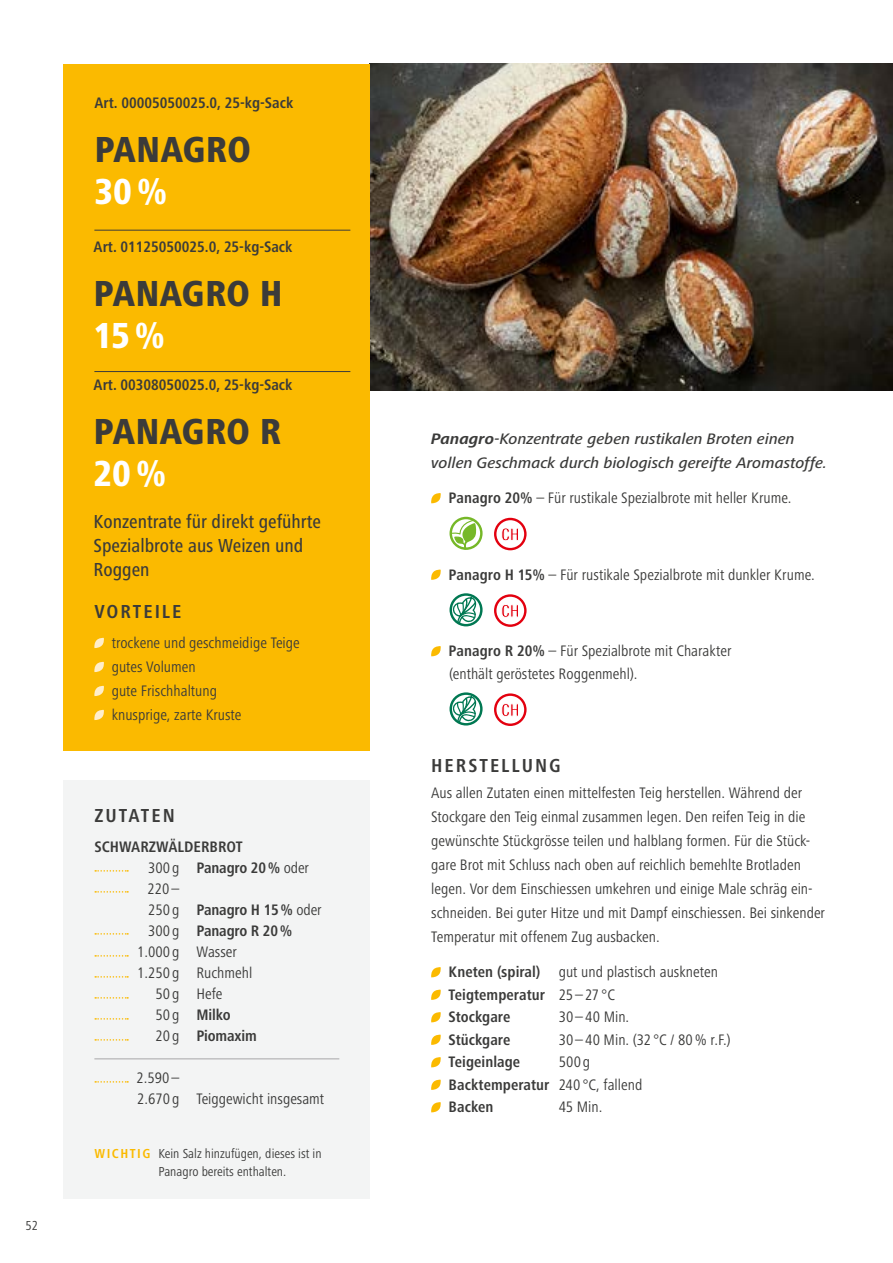
<style>
.page{position:relative;width:893px;height:1263px;background:#fff}
.page>*{position:absolute;margin:0;border:0;box-sizing:border-box;transform-origin:0 0}
.t1{font:800 condensed 37.5px "Frutiger Next Pro";letter-spacing:-.005em;color:#3b3b3a}
.t2{font:800 condensed 37.5px "Frutiger Next Pro";color:#fff}
.t3{font:500 condensed 19.5px/24px "Frutiger Next Pro";color:#3b3b3a}
.t4{font:700 condensed 19.5px "Frutiger Next Pro";letter-spacing:.1em;color:#3b3b3a}
.t5{font:condensed 15.75px/24px "Frutiger Next Pro";color:#3b3b3a}
.t6{font:700 condensed 15.75px/22.5px "Frutiger Next Pro";color:#3b3b3a}
.t7{font:italic 500 15.75px/24px "Frutiger Next Pro";letter-spacing:.005em;color:#3b3b3a}
.t8{font:condensed 13.5px/18px "Frutiger Next Pro";color:#3b3b3a}
.s1{font-weight:400}
.s2{font-weight:700;color:#fbba00}
.s3{font-weight:700}
</style>
<div class="page">
<img style="left:370px;top:64px;width:523px;height:326px">
<div style="left:64px;top:64px;width:306px;height:687px;background:#fbba00"></div>
<div style="left:64px;top:781px;width:306px;height:418px;background:#f3f4f4"></div>
<svg style="left:94px;top:638px;width:10px;height:10px"></svg>
<svg style="left:94px;top:662px;width:10px;height:10px"></svg>
<svg style="left:94px;top:686px;width:10px;height:10px"></svg>
<svg style="left:94px;top:710px;width:10px;height:10px"></svg>
<svg style="left:431px;top:493px;width:10px;height:10px"></svg>
<svg style="left:431px;top:570px;width:10px;height:10px"></svg>
<svg style="left:431px;top:646px;width:10px;height:10px"></svg>
<svg style="left:431px;top:967px;width:10px;height:10px"></svg>
<svg style="left:431px;top:990px;width:10px;height:10px"></svg>
<svg style="left:431px;top:1012px;width:10px;height:10px"></svg>
<svg style="left:431px;top:1035px;width:10px;height:10px"></svg>
<svg style="left:431px;top:1057px;width:10px;height:10px"></svg>
<svg style="left:431px;top:1080px;width:10px;height:10px"></svg>
<svg style="left:431px;top:1102px;width:10px;height:10px"></svg>
<hr style="left:94px;top:1058px;width:245px;height:1px;background:#a7a7a8">
<svg style="left:95px;top:870px;width:33px;height:2px"></svg>
<svg style="left:95px;top:891px;width:33px;height:2px"></svg>
<svg style="left:95px;top:933px;width:33px;height:2px"></svg>
<svg style="left:95px;top:955px;width:33px;height:2px"></svg>
<svg style="left:95px;top:976px;width:33px;height:2px"></svg>
<svg style="left:95px;top:997px;width:33px;height:2px"></svg>
<svg style="left:95px;top:1018px;width:33px;height:2px"></svg>
<svg style="left:95px;top:1039px;width:33px;height:2px"></svg>
<svg style="left:95px;top:1081px;width:33px;height:2px"></svg>
<hr style="left:94px;top:230px;width:256px;height:1px;background:#3b3b3a">
<hr style="left:94px;top:371px;width:256px;height:1px;background:#3b3b3a">
<svg style="left:449px;top:593px;width:34px;height:33px"></svg>
<svg style="left:494px;top:594px;width:33px;height:33px"></svg>
<svg style="left:449px;top:517px;width:34px;height:33px"></svg>
<svg style="left:494px;top:518px;width:33px;height:32px"></svg>
<svg style="left:449px;top:692px;width:34px;height:33px"></svg>
<svg style="left:494px;top:693px;width:33px;height:33px"></svg>
<p class="t8" style="left:26px;top:1217px;width:14px">52</p>
<p class="t6" style="left:94px;top:92px;width:200px">Art. 00005050025.0, 25-kg-Sack</p>
<h1 class="t1" style="left:94px;top:128px;width:158px">PANAGRO</h1>
<h1 class="t2" style="left:94px;top:170px;width:75px">30%</h1>
<p class="t6" style="left:94px;top:236px;width:200px">Art. 01125050025.0, 25-kg-Sack</p>
<h1 class="t1" style="left:94px;top:272px;width:190px">PANAGRO H</h1>
<h1 class="t2" style="left:94px;top:314px;width:73px">15%</h1>
<p class="t6" style="left:94px;top:374px;width:200px">Art. 00308050025.0, 25-kg-Sack</p>
<h1 class="t1" style="left:94px;top:410px;width:189px">PANAGRO R</h1>
<h1 class="t2" style="left:94px;top:452px;width:74px">20%</h1>
<p class="t3" style="left:94px;top:510px;width:229px">Konzentrate für direkt geführte<br>Spezialbrote aus Weizen und<br>Roggen</p>
<p class="t4" style="left:94px;top:600px;width:89px">VORTEILE</p>
<p class="t5" style="left:112px;top:631px;width:189px">trockene und geschmeidige Teige gutes Volumen<br>gute Frischhaltung<br>knusprige, zarte Kruste</p>
<p class="t4" style="left:94px;top:804px;width:82px">ZUTATEN</p>
<p class="t6" style="left:94px;top:835px;width:150px">SCHWARZWÄLDERBROT</p>
<p class="t6" style="left:148px;top:856px;width:162px"><span class="s1">300 g</span> Panagro 20% <span class="s1">oder</span></p>
<p class="t5" style="left:148px;top:876px;width:33px">220 –</p>
<p class="t6" style="left:148px;top:898px;width:175px"><span class="s1">250 g</span> Panagro H 15% <span class="s1">oder</span></p>
<p class="t6" style="left:148px;top:919px;width:146px"><span class="s1">300 g</span> Panagro R 20%</p>
<p class="t5" style="left:137px;top:939px;width:101px">1.000 g Wasser</p>
<p class="t5" style="left:137px;top:960px;width:117px">1.250 g Ruchmehl</p>
<p class="t5" style="left:156px;top:981px;width:68px">50 g Hefe</p>
<p class="t6" style="left:156px;top:1003px;width:77px"><span class="s1">50 g</span> Milko</p>
<p class="t6" style="left:156px;top:1024px;width:103px"><span class="s1">20 g</span> Piomaxim</p>
<p class="t5" style="left:137px;top:1067px;width:189px;line-height:21px">2.590–<br>2.670 g Teiggewicht insgesamt</p>
<p class="t8" style="left:159px;top:1145px;width:165px;text-indent:-64px"><span class="s2">WICHTIG</span> Kein Salz hinzufügen, dieses ist in<br>Panagro bereits enthalten.</p>
<p class="t7" style="left:431px;top:427px;width:398px"><span class="s3">Panagro</span>-Konzentrate geben rustikalen Broten einen vollen Geschmack durch biologisch gereifte Aromastoffe.</p>
<p class="t5" style="left:449px;top:486px;width:344px"><span class="s3">Panagro 20%</span> – Für rustikale Spezialbrote mit heller Krume.</p>
<p class="t5" style="left:449px;top:563px;width:368px"><span class="s3">Panagro H 15%</span> – Für rustikale Spezialbrote mit dunkler Krume.</p>
<p class="t5" style="left:449px;top:640px;width:284px;line-height:22.5px"><span class="s3">Panagro R 20%</span> – Für Spezialbrote mit Charakter (enthält geröstetes Roggenmehl).</p>
<p class="t4" style="left:431px;top:754px;width:131px">HERSTELLUNG</p>
<p class="t5" style="left:431px;top:781px;width:395px">Aus allen Zutaten einen mittelfesten Teig herstellen. Während der Stockgare den Teig einmal zusammen legen. Den reifen Teig in die gewünschte Stückgrösse teilen und halblang formen. Für die Stück&shy;gare Brot mit Schluss nach oben auf reichlich bemehlte Brotladen legen. Vor dem Einschiessen umkehren und einige Male schräg ein&shy;schneiden. Bei guter Hitze und mit Dampf einschiessen. Bei sinkender Temperatur mit offenem Zug ausbacken.</p>
<p class="t6" style="left:449px;top:961px;width:271px">Kneten (spiral) <span class="s1">gut und plastisch auskneten<br></span>Teigtemperatur <span class="s1">25–27 °C<br></span>Stockgare</p>
<p class="t5" style="left:559px;top:1005px;width:72px">30 – 40 Min.</p>
<p class="t6" style="left:449px;top:1028px;width:63px">Stückgare</p>
<p class="t5" style="left:559px;top:1028px;width:173px">30–40 Min. (32 °C / 80% r.F.)</p>
<p class="t6" style="left:449px;top:1051px;width:73px">Teigeinlage</p>
<p class="t6" style="left:449px;top:1051px;width:195px;text-indent:110px"><span class="s1">500g<br></span>Backtemperatur <span class="s1">240 °C, fallend<br></span>Backen</p>
<p class="t5" style="left:559px;top:1095px;width:45px">45 Min.</p>
</div>
